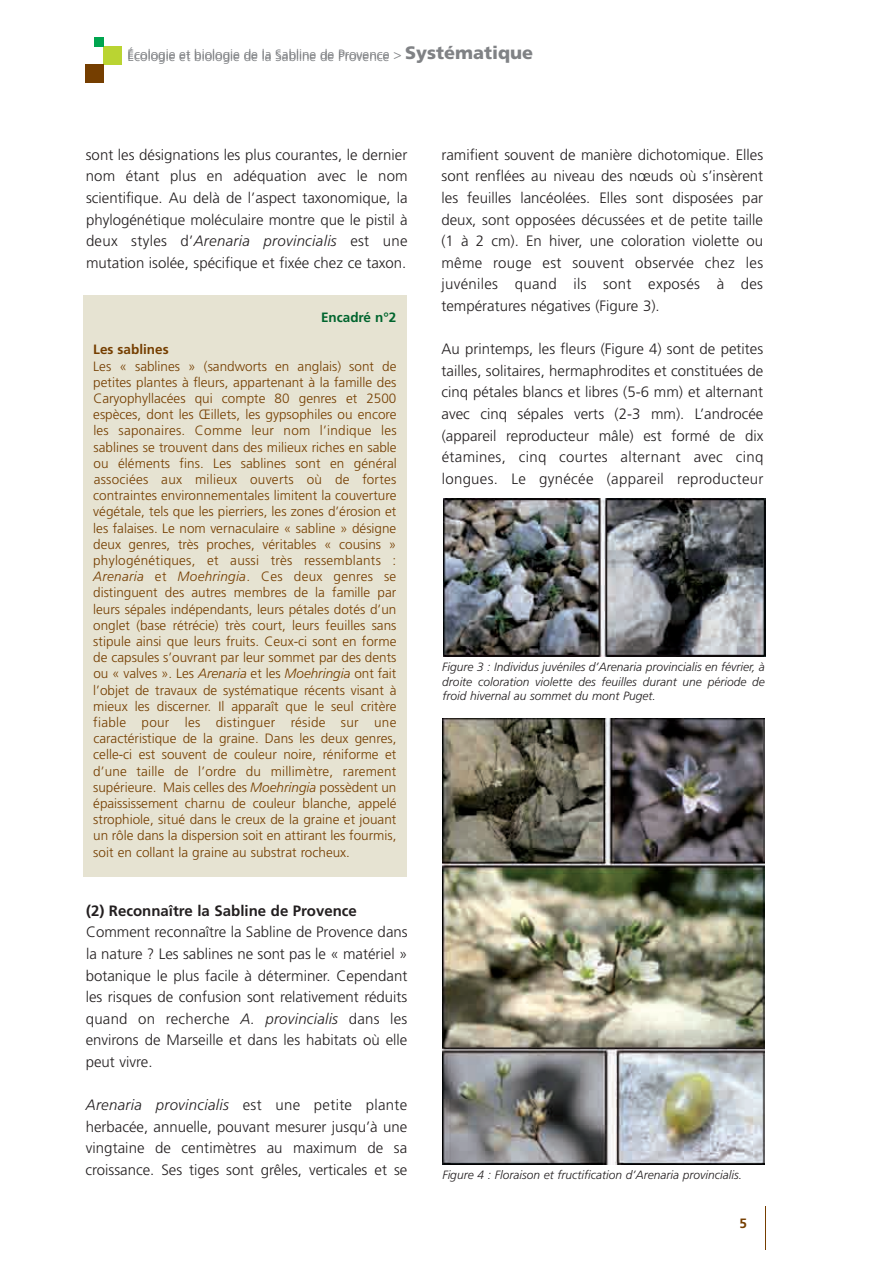
<style>
.page{position:relative;width:893px;height:1263px;background:#fff}
.page>*{position:absolute;margin:0;border:0;box-sizing:border-box;transform-origin:0 0}
.t1{font:300 15px/21.6px "Frutiger LT Std";color:#231f20;text-align:justify}
.t2{font:300 13.5px/16.2px "Frutiger LT Std";color:#753e00}
.t3{font:300 13.5px "Frutiger";color:#808285}
.t4{font:700 13.5px "Frutiger LT Std";color:#00652e}
.t5{font:700 13.5px "Frutiger LT Std";color:#753e00}
.t6{font:italic 300 12px/14.4px "Frutiger LT Std";color:#231f20;text-align:justify}
.s1{font-family:"Frutiger LT Std"}
.s2{font-family:"Frutiger LT Std";font-weight:900;font-size:18px}
.s3{font-style:italic}
.s4{font-weight:700}
</style>
<div class="page">
<div style="left:103px;top:46px;width:18px;height:18px;background:#bad432"></div>
<div style="left:85px;top:64px;width:18px;height:18px;background:#753e00"></div>
<div style="left:94px;top:37px;width:9px;height:9px;background:#00a54f"></div>
<hr style="left:766px;top:1207px;width:1px;height:43px;background:#753e00">
<div style="left:83px;top:295px;width:323px;height:582px;background:#e6e3d2"></div>
<img style="left:443px;top:499px;width:323px;height:157px">
<img style="left:442px;top:718px;width:323px;height:446px">
<p class="t3" style="left:128px;top:49px;width:407px">Écologie et biologie de la Sabline de Provence <span class="s1">&gt;</span> <span class="s2">Systématique</span></p>
<p class="t3" style="left:128px;top:51px;width:264px">Écologie et biologie de la Sabline de Provence</p>
<p class="t1" style="left:86px;top:145px;width:323px">sont les désignations les plus courantes, le dernier nom étant plus en adéquation avec le nom scientifique. Au delà de l’aspect taxonomique, la phylogénétique moléculaire montre que le pistil à deux styles d’<span class="s3">Arenaria provincialis</span> est une mutation isolée, spécifique et fixée chez ce taxon.</p>
<p class="t4" style="left:321px;top:312px;width:77px">Encadré n°2</p>
<p class="t2" style="left:93px;top:343px;width:305px"><span class="s4">Les sablines<br></span>Les « sablines » (sandworts en anglais) sont de petites plantes à fleurs, appartenant à la famille des Caryophyllacées qui compte 80 genres et 2500 espèces, dont les Œillets, les gypsophiles ou encore les saponaires. Comme leur nom l’indique les sablines se trouvent dans des milieux riches en sable ou éléments fins. Les sablines sont en général associées aux milieux ouverts où de fortes contraintes environnementales limitent la couverture végétale, tels que les pierriers, les zones d’érosion et les falaises. Le nom vernaculaire « sabline » désigne deux genres, très proches, véritables « cousins » phylogénétiques, et aussi très ressemblants :<br><span class="s3">Arenaria</span> et <span class="s3">Moehringia</span>. Ces deux genres se distinguent des autres membres de la famille par leurs sépales indépendants, leurs pétales dotés d’un onglet (base rétrécie) très court, leurs feuilles sans stipule ainsi que leurs fruits. Ceux-ci sont en forme de capsules s’ouvrant par leur sommet par des dents ou « valves ». Les <span class="s3">Arenaria</span> et les <span class="s3">Moehringia</span> ont fait l’objet de travaux de systématique récents visant à mieux les discerner. Il apparaît que le seul critère fiable pour les distinguer réside sur une caractéristique de la graine. Dans les deux genres, celle-ci est souvent de couleur noire, réniforme et d’une taille de l’ordre du millimètre, rarement supérieure. Mais celles des <span class="s3">Moehringia</span> possèdent un épaississement charnu de couleur blanche, appelé strophiole, situé dans le creux de la graine et jouant un rôle dans la dispersion soit en attirant les fourmis, soit en collant la graine au substrat rocheux.</p>
<p class="t1" style="left:86px;top:901px;width:323px;text-align:left"><span class="s4">(2) Reconnaître la Sabline de Provence </span>Comment reconnaître la Sabline de Provence dans la nature ? Les sablines ne sont pas le « matériel » botanique le plus facile à déterminer. Cependant les risques de confusion sont relativement réduits quand on recherche <span class="s3">A. provincialis</span> dans les environs de Marseille et dans les habitats où elle peut vivre.</p>
<p class="t1" style="left:86px;top:1095px;width:323px"><span class="s3">Arenaria provincialis</span> est une petite plante herbacée, annuelle, pouvant mesurer jusqu’à une vingtaine de centimètres au maximum de sa croissance. Ses tiges sont grêles, verticales et se</p>
<p class="t1" style="left:441px;top:145px;width:323px">ramifient souvent de manière dichotomique. Elles sont renflées au niveau des nœuds où s’insèrent les feuilles lancéolées. Elles sont disposées par deux, sont opposées décussées et de petite taille (1 à 2 cm). En hiver, une coloration violette ou même rouge est souvent observée chez les juvéniles quand ils sont exposés à des températures négatives (Figure 3).</p>
<p class="t1" style="left:441px;top:339px;width:323px">Au printemps, les fleurs (Figure 4) sont de petites tailles, solitaires, hermaphrodites et constituées de cinq pétales blancs et libres (5-6 mm) et alternant avec cinq sépales verts (2-3 mm). L’androcée (appareil reproducteur mâle) est formé de dix étamines, cinq courtes alternant avec cinq longues. Le gynécée (appareil reproducteur</p>
<p class="t6" style="left:442px;top:661px;width:324px">Figure 3 : Individus juvéniles d’Arenaria provincialis en février, à droite coloration violette des feuilles durant une période de froid hivernal au sommet du mont Puget.</p>
<p class="t6" style="left:442px;top:1168px;width:301px">Figure 4 : Floraison et fructification d’Arenaria provincialis.</p>
<p class="t5" style="left:739px;top:1218px;width:9px">5</p>
</div>
